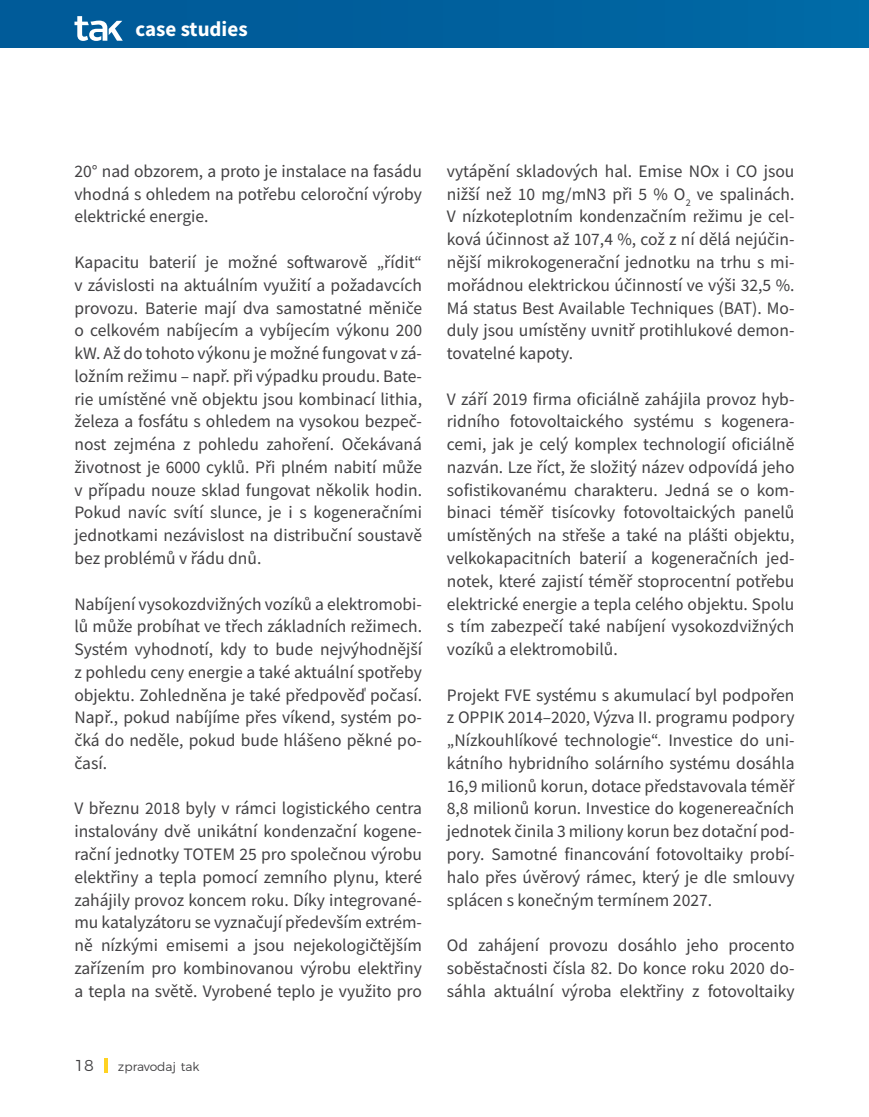
<style>
.page{position:relative;width:869px;height:1117px;background:#fff}
.page>*{position:absolute;margin:0;border:0;box-sizing:border-box;transform-origin:0 0}
.t1{font:700 21px "Source Sans Pro";color:#fff}
.t2{font:17.5px/22.8px "Source Sans Pro";color:#414042;text-align:justify}
.t3{font:300 12.25px "Montserrat";color:#414042}
.s1{font-size:15.75px}
.s2{font-weight:900;font-size:15.75px;color:#fff}
</style>
<div class="page">
<div style="left:0;top:0;width:868px;height:47px;background:#00609d"></div>
<svg style="left:74px;top:16px;width:49px;height:25px"></svg>
<p class="t1" style="left:135px;top:15px;width:113px">case studies</p>
<p class="t2" style="left:74px;top:160px;width:349px">20° nad obzorem, a proto je instalace na fasádu vhodná s ohledem na potřebu celoroční výroby elektrické energie.</p>
<p class="t2" style="left:74px;top:251px;width:349px">Kapacitu baterií je možné softwarově „řídit“ v závislosti na aktuálním využití a požadavcích provozu. Baterie mají dva samostatné měniče o celkovém nabíjecím a vybíjecím výkonu 200 kW. Až do tohoto výkonu je možné fungovat v zá&shy;ložním režimu – např. při výpadku proudu. Bate&shy;rie umístěné vně objektu jsou kombinací lithia, železa a fosfátu s ohledem na vysokou bezpeč&shy;nost zejména z pohledu zahoření. Očekávaná životnost je 6000 cyklů. Při plném nabití může v případu nouze sklad fungovat několik hodin.<br>Pokud navíc svítí slunce, je i s kogeneračními jednotkami nezávislost na distribuční soustavě bez problémů v řádu dnů.</p>
<p class="t2" style="left:74px;top:592px;width:349px">Nabíjení vysokozdvižných vozíků a elektromobi&shy;lů může probíhat ve třech základních režimech.<br>Systém vyhodnotí, kdy to bude nejvýhodnější z pohledu ceny energie a také aktuální spotřeby objektu. Zohledněna je také předpověď počasí.<br>Např., pokud nabíjíme přes víkend, systém po&shy;čká do neděle, pokud bude hlášeno pěkné po&shy;časí.</p>
<p class="t2" style="left:74px;top:797px;width:349px">V březnu 2018 byly v rámci logistického centra instalovány dvě unikátní kondenzační kogene&shy;rační jednotky TOTEM 25 pro společnou výrobu elektřiny a tepla pomocí zemního plynu, které zahájily provoz koncem roku. Díky integrované&shy;mu katalyzátoru se vyznačují především extrém&shy;ně nízkými emisemi a jsou nejekologičtějším zařízením pro kombinovanou výrobu elektřiny a tepla na světě. Vyrobené teplo je využito pro</p>
<p class="t3" style="left:74px;top:1056px;width:126px"><span class="s1">18</span> <span class="s2">|</span> zpravodaj tak</p>
<p class="t2" style="left:446px;top:160px;width:349px">vytápění skladových hal. Emise NOx i CO jsou nižší než 10 mg/mN3 při 5 % O<sub>2</sub> ve spalinách.<br>V nízkoteplotním kondenzačním režimu je cel&shy;ková účinnost až 107,4 %, což z ní dělá nejúčin&shy;nější mikrokogenerační jednotku na trhu s mi&shy;mořádnou elektrickou účinností ve výši 32,5 %.<br>Má status Best Available Techniques (BAT). Mo&shy;duly jsou umístěny uvnitř protihlukové demon&shy;tovatelné kapoty.</p>
<p class="t2" style="left:446px;top:387px;width:349px">V září 2019 firma oficiálně zahájila provoz hyb&shy;ridního fotovoltaického systému s kogenera&shy;cemi, jak je celý komplex technologií oficiálně nazván. Lze říct, že složitý název odpovídá jeho sofistikovanému charakteru. Jedná se o kom&shy;binaci téměř tisícovky fotovoltaických panelů umístěných na střeše a také na plášti objektu, velkokapacitních baterií a kogeneračních jed&shy;notek, které zajistí téměř stoprocentní potřebu elektrické energie a tepla celého objektu. Spolu s tím zabezpečí také nabíjení vysokozdvižných vozíků a elektromobilů.</p>
<p class="t2" style="left:446px;top:683px;width:349px">Projekt FVE systému s akumulací byl podpořen z OPPIK 2014–2020, Výzva II. programu podpory „Nízkouhlíkové technologie“. Investice do uni&shy;kátního hybridního solárního systému dosáhla 16,9 milionů korun, dotace představovala téměř 8,8 milionů korun. Investice do kogenereačních jednotek činila 3 miliony korun bez dotační pod&shy;pory. Samotné financování fotovoltaiky probí&shy;halo přes úvěrový rámec, který je dle smlouvy splácen s konečným termínem 2027.</p>
<p class="t2" style="left:446px;top:933px;width:349px">Od zahájení provozu dosáhlo jeho procento soběstačnosti čísla 82. Do konce roku 2020 do&shy;sáhla aktuální výroba elektřiny z fotovoltaiky</p>
</div>
